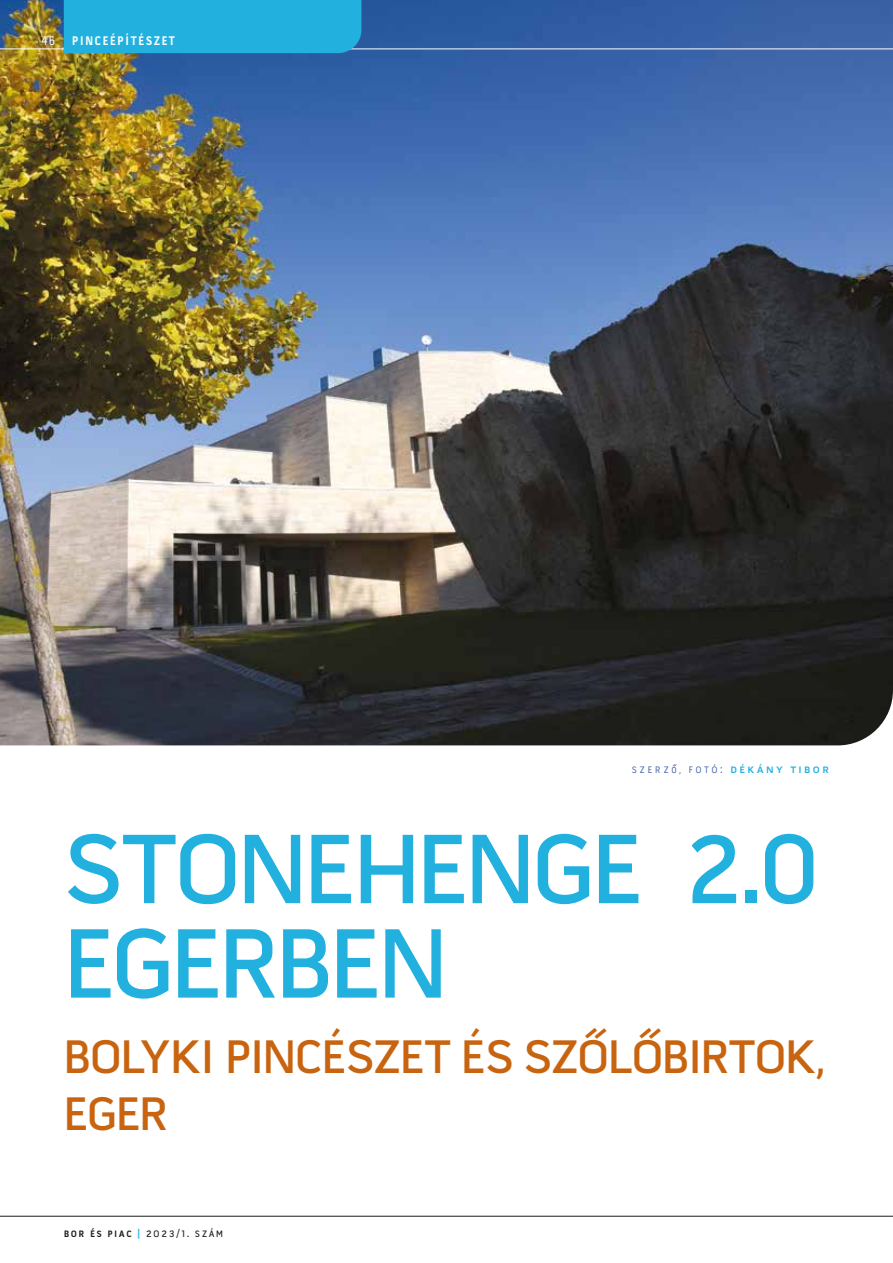
<style>
.page{position:relative;width:893px;height:1263px;background:#fff}
.page>*{position:absolute;margin:0;border:0;box-sizing:border-box;transform-origin:0 0}
.t1{font:700 100.5px/94.5px "Pill Gothic 600 mg Semi";letter-spacing:-.025em;color:#22b1df}
.t2{font:700 48px/57.6px "Pill Gothic 600 mg Semi";letter-spacing:-.015em;color:#c8640f}
.t3{font:700 12.75px "Pill Gothic 300 mg";letter-spacing:.12em;color:#fff}
.t4{font:12.75px "Pill Gothic 300 mg";color:#fff}
.t5{font:300 12px "Pill Gothic 300 mg";letter-spacing:.2em;color:#3758a4}
.t6{font:12px "Pill Gothic 300 mg";letter-spacing:.12em;color:#1d1d1b}
.s1{font-family:"Pill Gothic 600 mg Semi";font-weight:700;color:#22b1df}
.s2{font-weight:600}
.s3{font-weight:700;color:#22b1df}
</style>
<div class="page">
<hr style="left:0;top:1216px;width:893px;height:1px;background:#1d1d1b">
<img style="left:0;top:0;width:893px;height:745px">
<hr style="left:0;top:49px;width:893px;height:1px;background:#fff">
<div style="left:64px;top:0;width:297px;height:53px;background:#22b1df"></div>
<p class="t4" style="left:42px;top:33px;width:15px">46</p>
<p class="t3" style="left:72px;top:32px;width:104px">PINCEÉPÍTÉSZET</p>
<p class="t5" style="left:632px;top:762px;width:199px">Szerző, F otó: <span class="s1">D ékány Tibor</span></p>
<h1 class="t1" style="left:64px;top:822px;width:757px">STONEHENGE 2.0<br>EGERBEN</h1>
<p class="t2" style="left:64px;top:1028px;width:764px">BOLYKI PINCÉSZET ÉS SZŐLŐBIRTOK,<br>EGER</p>
<p class="t6" style="left:64px;top:1226px;width:161px"><span class="s2">Bor és Piac</span> <span class="s3">|</span> 2023/1. szám</p>
</div>
